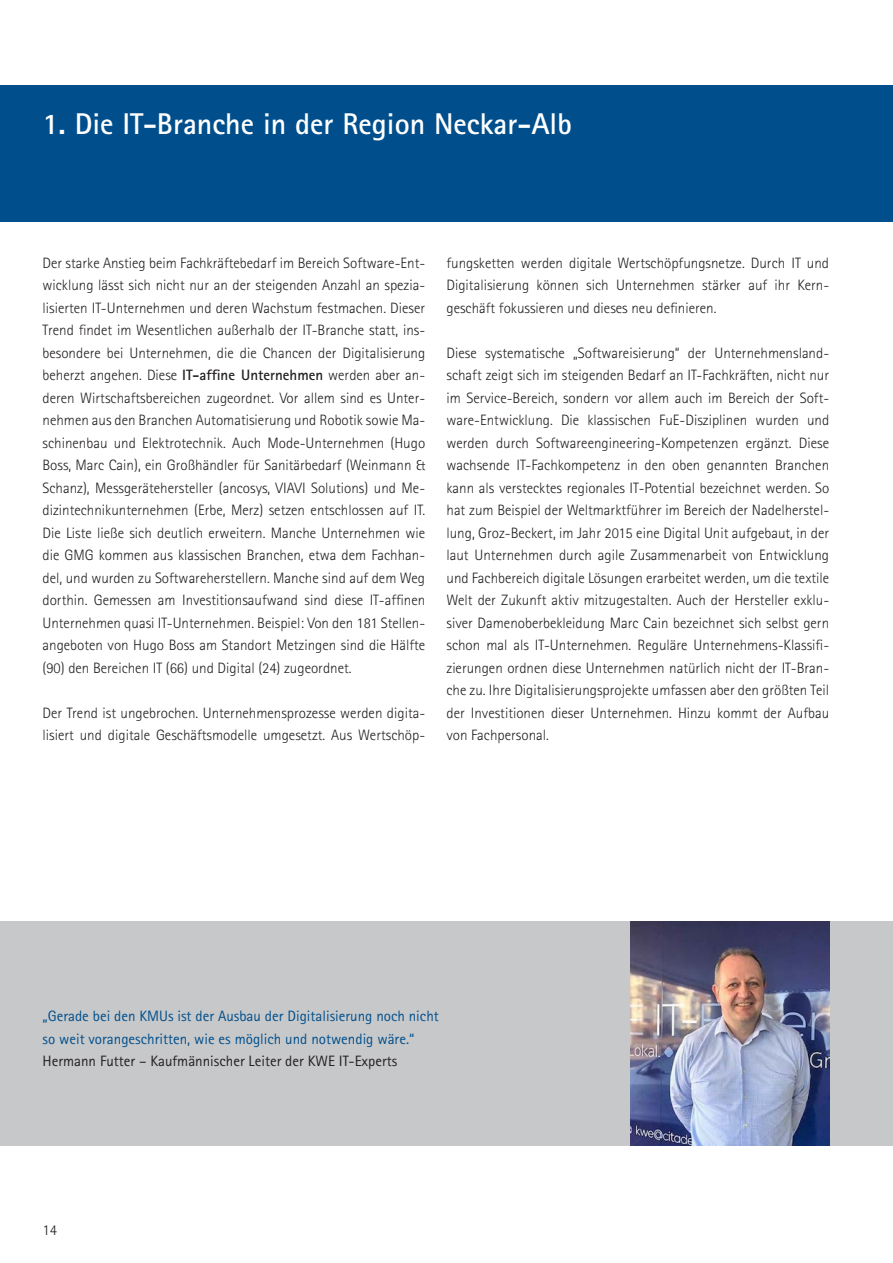
<style>
.page{position:relative;width:893px;height:1263px;background:#fff}
.page>*{position:absolute;margin:0;border:0;box-sizing:border-box;transform-origin:0 0}
.Head{font:700 30px "Rotis Sans Serif";color:#fff}
.Fließtext{font:300 15px/22.5px "Rotis Sans Serif";color:#231f20;text-align:justify}
.Fließtext-2{font:15px/22.5px "Rotis Sans Serif";color:#004f8c}
.Fließtext-3{font:15px "Rotis Sans Serif";color:#231f20}
.s1{font-weight:700}
</style>
<div class="page">
<div style="left:0;top:85px;width:893px;height:136px;background:#004f8c"></div>
<div style="left:0;top:921px;width:893px;height:224px;background:#c7c8ca"></div>
<img style="left:631px;top:921px;width:198px;height:224px">
<p class="Head" style="left:43px;top:105px;width:531px">1. Die IT-Branche in der Region Neckar-Alb</p>
<p class="Fließtext" style="left:43px;top:251px;width:384px">Der starke Anstieg beim Fachkräftebedarf im Bereich Software-Ent&shy;wicklung lässt sich nicht nur an der steigenden Anzahl an spezia&shy;lisierten IT-Unternehmen und deren Wachstum festmachen. Dieser Trend findet im Wesentlichen außerhalb der IT-Branche statt, ins&shy;besondere bei Unternehmen, die die Chancen der Digitalisierung beherzt angehen. Diese <span class="s1">IT-affine Unternehmen</span> werden aber an&shy;deren Wirtschaftsbereichen zugeordnet. Vor allem sind es Unter&shy;nehmen aus den Branchen Automatisierung und Robotik sowie Ma&shy;schinenbau und Elektrotechnik. Auch Mode-Unternehmen (Hugo Boss, Marc Cain), ein Großhändler für Sanitärbedarf (Weinmann &amp; Schanz), Messgerätehersteller (ancosys, VIAVI Solutions) und Me&shy;dizintechnikunternehmen (Erbe, Merz) setzen entschlossen auf IT.<br>Die Liste ließe sich deutlich erweitern. Manche Unternehmen wie die GMG kommen aus klassischen Branchen, etwa dem Fachhan&shy;del, und wurden zu Softwareherstellern. Manche sind auf dem Weg dorthin. Gemessen am Investitionsaufwand sind diese IT-affinen Unternehmen quasi IT-Unternehmen. Beispiel: Von den 181 Stellen&shy;angeboten von Hugo Boss am Standort Metzingen sind die Hälfte (90) den Bereichen IT (66) und Digital (24) zugeordnet.</p>
<p class="Fließtext" style="left:43px;top:701px;width:384px">Der Trend ist ungebrochen. Unternehmensprozesse werden digita&shy;lisiert und digitale Geschäftsmodelle umgesetzt. Aus Wertschöp-</p>
<p class="Fließtext" style="left:446px;top:251px;width:384px">fungsketten werden digitale Wertschöpfungsnetze. Durch IT und Digitalisierung können sich Unternehmen stärker auf ihr Kern&shy;geschäft fokussieren und dieses neu definieren.</p>
<p class="Fließtext" style="left:446px;top:341px;width:384px">Diese systematische „Softwareisierung“ der Unternehmensland&shy;schaft zeigt sich im steigenden Bedarf an IT-Fachkräften, nicht nur im Service-Bereich, sondern vor allem auch im Bereich der Soft&shy;ware-Entwicklung. Die klassischen FuE-Disziplinen wurden und werden durch Softwareengineering-Kompetenzen ergänzt. Diese wachsende IT-Fachkompetenz in den oben genannten Branchen kann als verstecktes regionales IT-Potential bezeichnet werden. So hat zum Beispiel der Weltmarktführer im Bereich der Nadelherstel&shy;lung, Groz-Beckert, im Jahr 2015 eine Digital Unit aufgebaut, in der laut Unternehmen durch agile Zusammenarbeit von Entwicklung und Fachbereich digitale Lösungen erarbeitet werden, um die textile Welt der Zukunft aktiv mitzugestalten. Auch der Hersteller exklu&shy;siver Damenoberbekleidung Marc Cain bezeichnet sich selbst gern schon mal als IT-Unternehmen. Reguläre Unternehmens-Klassifi&shy;zierungen ordnen diese Unternehmen natürlich nicht der IT-Bran&shy;che zu. Ihre Digitalisierungsprojekte umfassen aber den größten Teil der Investitionen dieser Unternehmen. Hinzu kommt der Aufbau von Fachpersonal.</p>
<p class="Fließtext-2" style="left:43px;top:1005px;width:398px">„Gerade bei den KMUs ist der Ausbau der Digitalisierung noch nicht so weit vorangeschritten, wie es möglich und notwendig wäre.“</p>
<p class="Fließtext-3" style="left:43px;top:1052px;width:356px">Hermann Futter – Kaufmännischer Leiter der KWE IT-Experts</p>
<p class="Fließtext" style="left:43px;top:1219px;width:16px">14</p>
</div>
